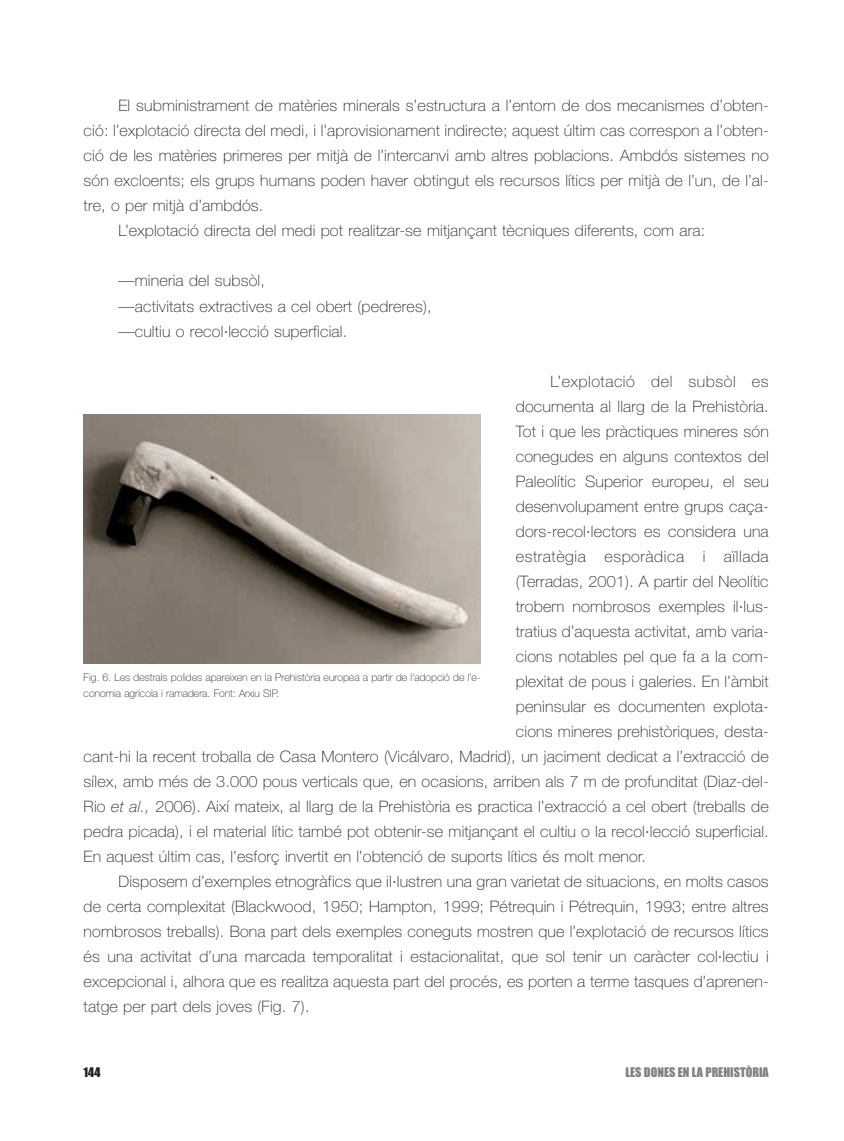
<style>
.page{position:relative;width:844px;height:1141px;background:#fff}
.page>*{position:absolute;margin:0;border:0;box-sizing:border-box;transform-origin:0 0}
.t1{font:100 15.75px/25px "Helvetica Neue";letter-spacing:.01em;color:#231f20}
.t2{font:100 15.75px "Helvetica Neue";letter-spacing:.035em;color:#231f20}
.t3{font:12.25px "Impact";color:#808285}
.t4{font:12.25px "Impact";color:#231f20}
.t5{font:100 10.5px/15.8px "Helvetica Neue";color:#231f20}
.s1{font-style:italic}
</style>
<div class="page">
<img style="left:84px;top:415px;width:396px;height:248px">
<p class="t1" style="left:118px;top:95px;width:651px">El subministrament de matèries minerals s’estructura a l’entorn de dos mecanismes d’obten-</p>
<p class="t1" style="left:84px;top:120px;width:686px">ció: l’explotació directa del medi, i l’aprovisionament indirecte; aquest últim cas correspon a l’obten-</p>
<p class="t1" style="left:84px;top:145px;width:686px">ció de les matèries primeres per mitjà de l’intercanvi amb altres poblacions. Ambdós sistemes no</p>
<p class="t1" style="left:84px;top:170px;width:686px">són excloents; els grups humans poden haver obtingut els recursos lítics per mitjà de l’un, de l’al-</p>
<p class="t1" style="left:84px;top:195px;width:181px">tre, o per mitjà d’ambdós.</p>
<p class="t1" style="left:118px;top:220px;width:588px">L’explotació directa del medi pot realitzar-se mitjançant tècniques diferents, com ara:</p>
<p class="t1" style="left:118px;top:270px;width:315px">—mineria del subsòl,<br>—activitats extractives a cel obert (pedreres), —cultiu o recol·lecció superficial.</p>
<p class="t2" style="left:550px;top:375px;width:219px">L’explotació del subsòl es</p>
<p class="t1" style="left:515px;top:395px;width:254px">documenta al llarg de la Prehistòria.</p>
<p class="t1" style="left:515px;top:420px;width:254px">Tot i que les pràctiques mineres són</p>
<p class="t1" style="left:515px;top:445px;width:254px">conegudes en alguns contextos del</p>
<p class="t1" style="left:515px;top:470px;width:254px">Paleolític Superior europeu, el seu</p>
<p class="t1" style="left:515px;top:495px;width:254px">desenvolupament entre grups caça-</p>
<p class="t1" style="left:515px;top:520px;width:254px">dors-recol·lectors es considera una</p>
<p class="t2" style="left:515px;top:551px;width:254px">estratègia esporàdica i aïllada</p>
<p class="t1" style="left:515px;top:570px;width:254px">(Terradas, 2001). A partir del Neolític</p>
<p class="t1" style="left:515px;top:595px;width:254px">trobem nombrosos exemples il·lus-</p>
<p class="t1" style="left:515px;top:620px;width:254px">tratius d’aquesta activitat, amb varia-</p>
<p class="t1" style="left:515px;top:645px;width:254px">cions notables pel que fa a la com-</p>
<p class="t1" style="left:515px;top:670px;width:254px">plexitat de pous i galeries. En l’àmbit</p>
<p class="t1" style="left:515px;top:695px;width:254px">peninsular es documenten explota-</p>
<p class="t1" style="left:515px;top:720px;width:254px">cions mineres prehistòriques, desta-</p>
<p class="t1" style="left:84px;top:745px;width:686px">cant-hi la recent troballa de Casa Montero (Vicálvaro, Madrid), un jaciment dedicat a l’extracció de</p>
<p class="t1" style="left:84px;top:770px;width:686px">sílex, amb més de 3.000 pous verticals que, en ocasions, arriben als 7 m de profunditat (Diaz-del-</p>
<p class="t1" style="left:84px;top:795px;width:686px">Rio <span class="s1">et al.,</span> 2006). Així mateix, al llarg de la Prehistòria es practica l’extracció a cel obert (treballs de</p>
<p class="t1" style="left:84px;top:820px;width:686px">pedra picada), i el material lític també pot obtenir-se mitjançant el cultiu o la recol·lecció superficial.</p>
<p class="t1" style="left:84px;top:845px;width:564px">En aquest últim cas, l’esforç invertit en l’obtenció de suports lítics és molt menor.</p>
<p class="t1" style="left:118px;top:870px;width:651px">Disposem d’exemples etnogràfics que il·lustren una gran varietat de situacions, en molts casos</p>
<p class="t1" style="left:84px;top:895px;width:686px">de certa complexitat (Blackwood, 1950; Hampton, 1999; Pétrequin i Pétrequin, 1993; entre altres</p>
<p class="t1" style="left:84px;top:920px;width:686px">nombrosos treballs). Bona part dels exemples coneguts mostren que l’explotació de recursos lítics</p>
<p class="t1" style="left:84px;top:945px;width:686px">és una activitat d’una marcada temporalitat i estacionalitat, que sol tenir un caràcter col·lectiu i</p>
<p class="t1" style="left:84px;top:970px;width:686px">excepcional i, alhora que es realitza aquesta part del procés, es porten a terme tasques d’aprenen-</p>
<p class="t1" style="left:84px;top:996px;width:227px">tatge per part dels joves (Fig. 7).</p>
<p class="t5" style="left:84px;top:670px;width:398px">Fig. 6. Les destrals polides apareixen en la Prehistòria europea a partir de l'adopció de l'e&shy;conomia agrícola i ramadera. Font: Arxiu SIP.</p>
<p class="t4" style="left:84px;top:1068px;width:18px">144</p>
<p class="t3" style="left:625px;top:1068px;width:145px">LES DONES EN LA PREHISTÒRIA</p>
</div>
